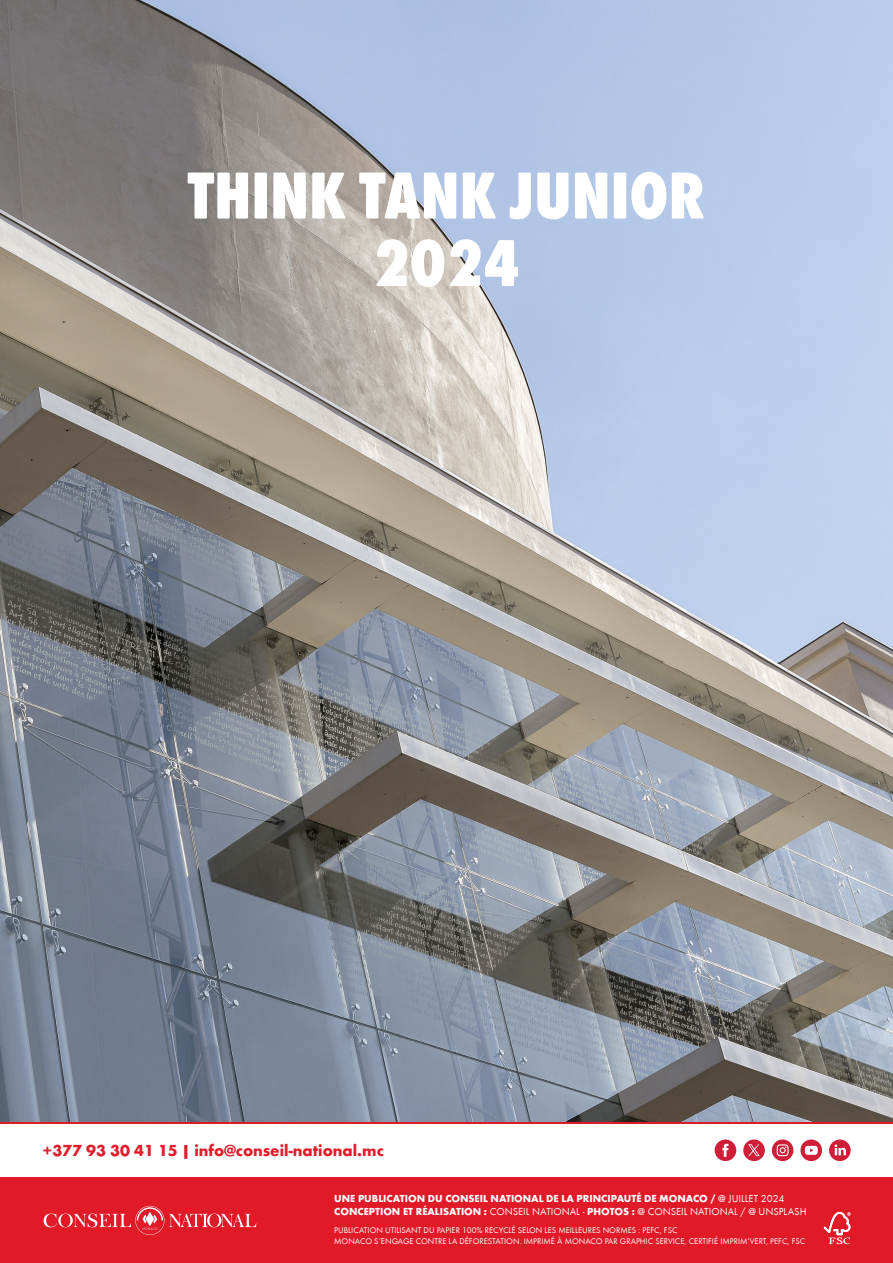
<style>
.page{position:relative;width:893px;height:1263px;background:#fff}
.page>*{position:absolute;margin:0;border:0;box-sizing:border-box;transform-origin:0 0}
.pagina{font:800 69px "Futura Round Cond";color:#fff}
.pagina-2{font:700 16.5px "Futura Round";color:#e01d2b}
.t1{font:10.5px "Futura Round";color:#fff}
.t2{font:700 10.5px "Futura Round";color:#fff}
.t3{font:8.55px "Futura Round";color:#fff}
.s1{font-weight:400}
.s2{font-weight:700}
</style>
<div class="page">
<img style="left:0;top:0;width:893px;height:1122px">
<div style="left:0;top:1177px;width:893px;height:86px;background:#e11a28"></div>
<svg style="left:44px;top:1206px;width:212px;height:29px"></svg>
<hr style="left:0;top:1122px;width:893px;height:2px;background:#e11a28">
<svg style="left:829px;top:1139px;width:22px;height:22px"></svg>
<svg style="left:834px;top:1144px;width:12px;height:11px"></svg>
<svg style="left:772px;top:1139px;width:21px;height:22px"></svg>
<svg style="left:777px;top:1144px;width:12px;height:12px"></svg>
<svg style="left:743px;top:1139px;width:22px;height:22px"></svg>
<div style="left:715px;top:1139px;width:21px;height:22px;background:#d01e39;border-radius:11px"></div>
<svg style="left:722px;top:1144px;width:6px;height:13px"></svg>
<svg style="left:800px;top:1139px;width:22px;height:22px"></svg>
<svg style="left:805px;top:1146px;width:13px;height:9px"></svg>
<svg style="left:824px;top:1212px;width:27px;height:32px"></svg>
<p class="pagina" style="left:188px;top:147px;width:519px">THINK TANK JUNIOR</p>
<p class="pagina" style="left:373px;top:215px;width:148px">2024</p>
<p class="pagina-2" style="left:43px;top:1137px;width:343px">+377 93 30 41 15 | info@conseil-national.mc</p>
<p class="t2" style="left:334px;top:1190px;width:452px">UNE PUBLICATION DU CONSEIL NATIONAL DE LA PRINCIPAUTÉ DE MONACO / <span class="s1">@ JUILLET 2024</span></p>
<p class="t1" style="left:334px;top:1203px;width:474px"><span class="s2">CONCEPTION ET RÉALISATION :</span> CONSEIL NATIONAL - <span class="s2">PHOTOS :</span> @ CONSEIL NATIONAL / @ UNSPLASH</p>
<p class="t3" style="left:334px;top:1223px;width:345px">PUBLICATION UTILISANT DU PAPIER 100% RECYCLÉ SELON LES MEILLEURES NORMES : PEFC, FSC</p>
<p class="t3" style="left:334px;top:1235px;width:473px">MONACO S’ENGAGE CONTRE LA DÉFORESTATION. IMPRIMÉ À MONACO PAR GRAPHIC SERVICE, CERTIFIÉ IMPRIM’VERT, PEFC, FSC</p>
</div>
